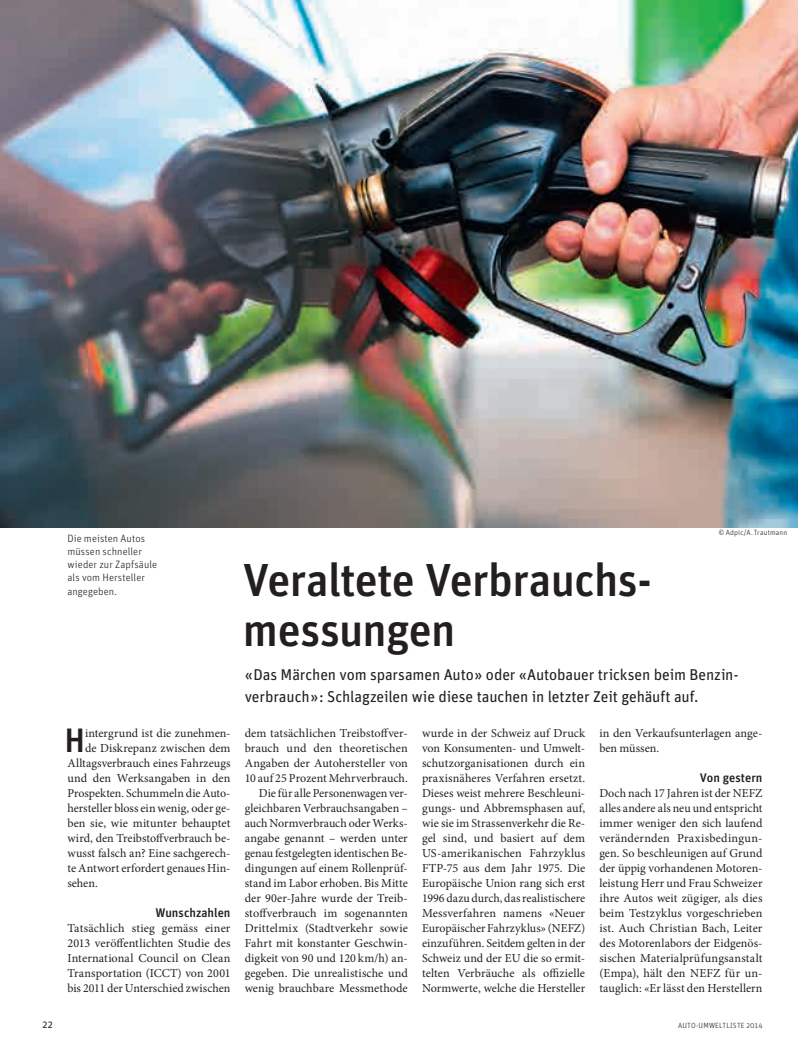
<style>
.page{position:relative;width:798px;height:1063px;background:#fff}
.page>*{position:absolute;margin:0;border:0;box-sizing:border-box;transform-origin:0 0}
.t1{font:500 46.25px/50px "Unit OT";letter-spacing:-.015em;color:#231f20}
.t2{font:500 33.88px "Unit OT";color:#231f20}
.t3{font:15.62px/21.2px "Unit OT";letter-spacing:-.01em;color:#231f20}
.t4{font:500 12.5px "Unit OT";color:#231f20}
.t5{font:12.25px/15px "Minion Pro";color:#231f20;text-align:justify}
.t6{font:300 10.62px/13.1px "Unit OT";letter-spacing:.01em;color:#231f20}
.t7{font:10px "Unit OT";color:#231f20}
.t8{font:300 7.5px "Unit OT";letter-spacing:.025em;color:#231f20}
</style>
<div class="page">
<img style="left:0;top:0;width:797px;height:527px">
<p class="t6" style="left:67px;top:532px;width:91px">Die meisten Autos müssen schneller wieder zur Zapfsäule als vom Hersteller angegeben.</p>
<p class="t2" style="left:64px;top:719px;width:22px">H</p>
<p class="t5" style="left:85px;top:726px;width:147px">intergrund ist die zunehmen-</p>
<p class="t5" style="left:85px;top:741px;width:147px">de Diskrepanz zwischen dem</p>
<p class="t5" style="left:67px;top:756px;width:164px">Alltagsverbrauch eines Fahrzeugs</p>
<p class="t5" style="left:67px;top:771px;width:164px">und den Werksangaben in den</p>
<p class="t5" style="left:67px;top:786px;width:163px">Prospekten. Schummeln die Auto-</p>
<p class="t5" style="left:67px;top:801px;width:164px">hersteller bloss ein wenig, oder ge-</p>
<p class="t5" style="left:67px;top:816px;width:164px">ben sie, wie mitunter behauptet</p>
<p class="t5" style="left:67px;top:831px;width:164px">wird, den Treibstoffverbrauch be-</p>
<p class="t5" style="left:67px;top:846px;width:164px">wusst falsch an? Eine sachgerech-</p>
<p class="t5" style="left:67px;top:861px;width:164px">te Antwort erfordert genaues Hin-</p>
<p class="t5" style="left:67px;top:876px;width:32px">sehen.</p>
<p class="t4" style="left:155px;top:905px;width:76px">Wunschzahlen</p>
<p class="t5" style="left:67px;top:921px;width:165px">Tatsächlich stieg gemäss einer 2013 veröffentlichten Studie des International Council on Clean Transportation (ICCT) von 2001 bis 2011 der Unterschied zwischen</p>
<p class="t1" style="left:243px;top:554px;width:405px">Veraltete Verbrauchs&shy;messungen</p>
<p class="t8" style="left:718px;top:528px;width:70px">© Adpic/A.Trautmann</p>
<p class="t3" style="left:244px;top:664px;width:493px">«Das Märchen vom sparsamen Auto» oder «Autobauer tricksen beim Benzin&shy;verbrauch»: Schlagzeilen wie diese tauchen in letzter Zeit gehäuft auf.</p>
<p class="t5" style="left:244px;top:726px;width:165px;text-align:right">dem tatsächlichen Treibstoffver&shy;brauch und den theoretischen<br>Angaben der Autohersteller von<br>10 auf 25 Prozent Mehrverbrauch.<br>Die für alle Personenwagen ver&shy;gleichbaren Verbrauchsangaben – auch Normverbrauch oder Werks&shy;angabe genannt – werden unter genau festgelegten identischen Be&shy;dingungen auf einem Rollenprüf&shy;stand im Labor erhoben. Bis Mitte der 90er-Jahre wurde der Treib&shy;stoffverbrauch im sogenannten<br>Drittelmix (Stadtverkehr sowie<br>Fahrt mit konstanter Geschwin&shy;digkeit von 90 und 120 km/h) an&shy;gegeben. Die unrealistische und wenig brauchbare Messmethode</p>
<p class="t5" style="left:422px;top:726px;width:165px">wurde in der Schweiz auf Druck von Konsumenten- und Umwelt&shy;schutzorganisationen durch ein praxisnäheres Verfahren ersetzt.<br>Dieses weist mehrere Beschleuni&shy;gungs- und Abbremsphasen auf, wie sie im Strassenverkehr die Re&shy;gel sind, und basiert auf dem US-amerikanischen Fahrzyklus FTP-75 aus dem Jahr 1975. Die Europäische Union rang sich erst 1996 dazu durch, das realistischere Messverfahren namens «Neuer Europäischer Fahrzyklus» (NEFZ) einzuführen. Seitdem gelten in der Schweiz und der EU die so ermit&shy;telten Verbräuche als offizielle Normwerte, welche die Hersteller</p>
<p class="t5" style="left:599px;top:726px;width:164px">in den Verkaufsunterlagen ange&shy;ben müssen.</p>
<p class="t4" style="left:699px;top:770px;width:64px">Von gestern</p>
<p class="t5" style="left:599px;top:786px;width:165px">Doch nach 17 Jahren ist der NEFZ alles andere als neu und entspricht immer weniger den sich laufend verändernden Praxisbedingun&shy;gen. So beschleunigen auf Grund der üppig vorhandenen Motoren&shy;leistung Herr und Frau Schweizer ihre Autos weit zügiger, als dies beim Testzyklus vorgeschrieben ist. Auch Christian Bach, Leiter des Motorenlabors der Eidgenös&shy;sischen Materialprüfungsanstalt (Empa), hält den NEFZ für un&shy;tauglich: «Er lässt den Herstellern</p>
<p class="t7" style="left:43px;top:1018px;width:12px">22</p>
<p class="t8" style="left:678px;top:1021px;width:86px">AUTO-UMWELTLISTE 2014</p>
</div>
